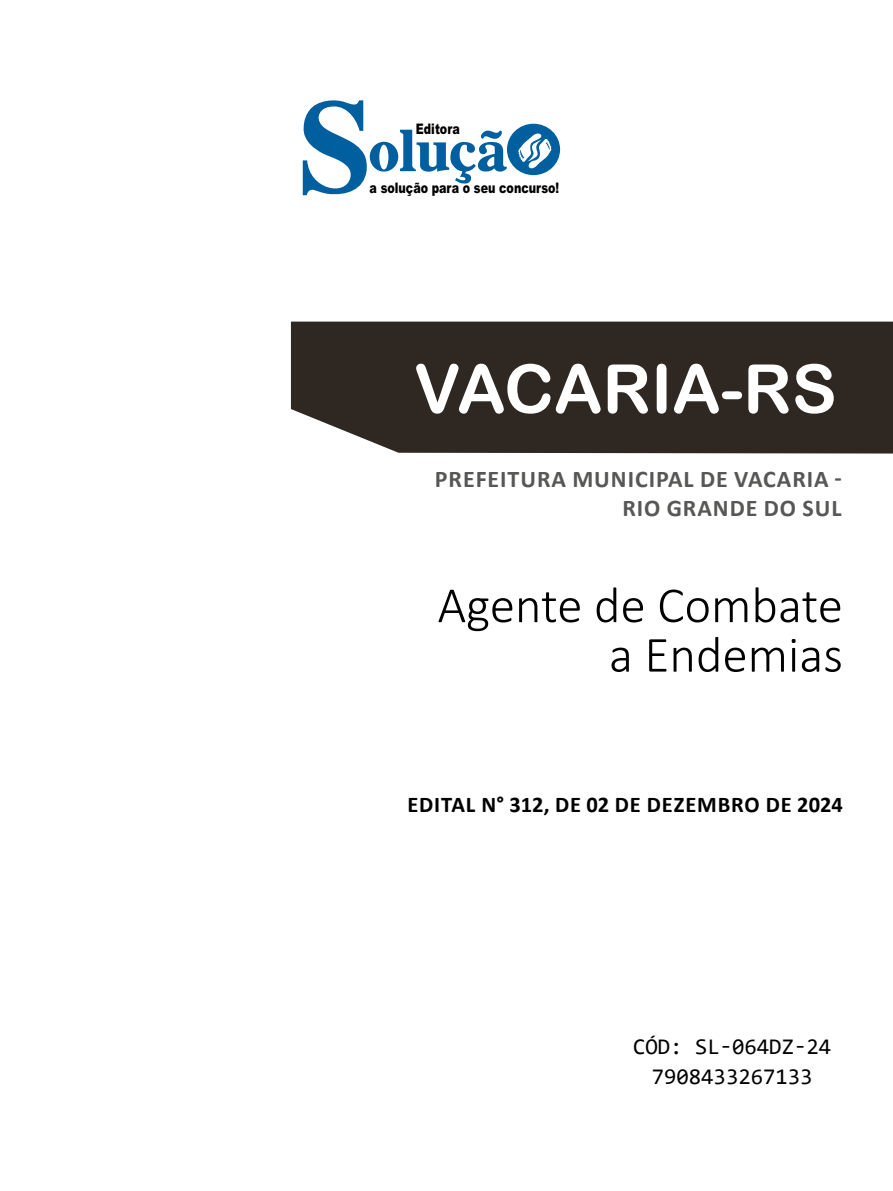
<style>
.page{position:relative;width:893px;height:1191px;background:#fff}
.page>*{position:absolute;margin:0;border:0;box-sizing:border-box;transform-origin:0 0}
.TÍTULO{font:67.5px "Arial Rounded MT Bold";color:#fff}
.CARGO{font:300 51px "Calibri";color:#000}
.SUBTÍTULO{font:700 24px "Calibri";letter-spacing:.04em;color:#575756}
.EDITAL{font:700 22.5px "Calibri";letter-spacing:.04em;color:#000}
.SKU_CÓD{font:22.5px "Consolas";color:#000}
.t1{font:900 14.55px "Arial";color:#000;scale:.76 1}
</style>
<div class="page">
<div style="left:291px;top:321px;width:602px;height:132px;background:#2f2722"></div>
<svg style="left:303px;top:100px;width:257px;height:96px"></svg>
<p class="t1" style="left:416px;top:118px;width:59px">Editora</p>
<p class="t1" style="left:370px;top:178px;width:251px">a solução para o seu concurso!</p>
<p class="TÍTULO" style="left:414px;top:349px;width:424px">VACARIA-RS</p>
<p class="SUBTÍTULO" style="left:435px;top:462px;width:409px">PREFEITURA MUNICIPAL DE VACARIA -</p>
<p class="SUBTÍTULO" style="left:622px;top:491px;width:221px">RIO GRANDE DO SUL</p>
<p class="CARGO" style="left:437px;top:573px;width:407px">Agente de Combate</p>
<p class="CARGO" style="left:609px;top:623px;width:236px">a Endemias</p>
<p class="EDITAL" style="left:407px;top:789px;width:437px">EDITAL N° 312, DE 02 DE DEZEMBRO DE 2024</p>
<p class="SKU_CÓD" style="left:633px;top:1030px;width:199px">CÓD: SL-064DZ-24</p>
<p class="SKU_CÓD" style="left:652px;top:1060px;width:162px">7908433267133</p>
</div>
